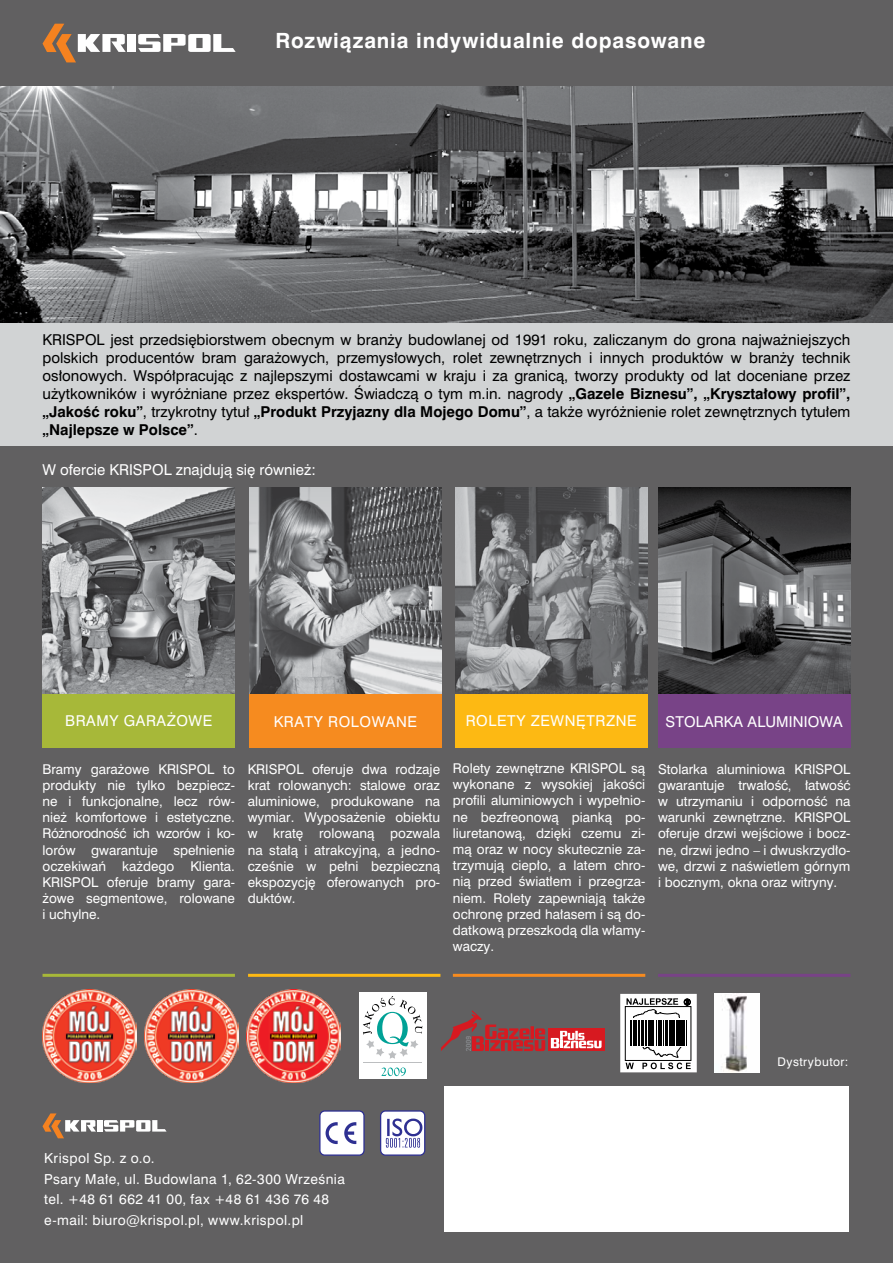
<style>
.page{position:relative;width:893px;height:1263px;background:#fff}
.page>*{position:absolute;margin:0;border:0;box-sizing:border-box;transform-origin:0 0}
.t1{font:700 21px "Swiss 721 PL";letter-spacing:.04em;color:#fff}
.t2{font:15px/18px "Swiss 721 PL";color:#000;text-align:justify}
.t3{font:15px "Swiss 721 PL";letter-spacing:.01em;color:#fff}
.t4{font:15px "Swiss 721 PL";letter-spacing:.04em;color:#fff}
.t5{font:13.8px/20.7px "Swiss 721 PL";letter-spacing:.03em;color:#fff}
.t6{font:13.5px/16.2px "Swiss 721 PL";color:#fff;text-align:justify}
.t7{font:12px "Swiss 721 PL";letter-spacing:.035em;color:#fff}
.s1{font-weight:700}
</style>
<div class="page">
<div style="left:0;top:315px;width:893px;height:948px;background:#616061"></div>
<div style="left:0;top:315px;width:893px;height:131px;background:#d1d3d4"></div>
<img style="left:0;top:85px;width:893px;height:238px">
<div style="left:0;top:0;width:893px;height:85px;background:#616061"></div>
<div style="left:127px;top:34px;width:9px;height:18px;background:#fff"></div>
<svg style="left:138px;top:34px;width:98px;height:18px"></svg>
<svg style="left:43px;top:24px;width:83px;height:38px"></svg>
<img style="left:658px;top:488px;width:192px;height:206px">
<img style="left:43px;top:488px;width:192px;height:206px">
<div style="left:43px;top:694px;width:192px;height:54px;background:#a7b839"></div>
<img style="left:455px;top:488px;width:192px;height:206px">
<div style="left:455px;top:694px;width:192px;height:54px;background:#fdb913"></div>
<img style="left:249px;top:488px;width:193px;height:206px">
<div style="left:249px;top:694px;width:193px;height:54px;background:#f68b1f"></div>
<div style="left:658px;top:694px;width:192px;height:54px;background:#784387"></div>
<hr style="left:43px;top:974px;width:192px;height:3px;background:#a7b839">
<hr style="left:248px;top:974px;width:192px;height:3px;background:#fdb913">
<hr style="left:453px;top:974px;width:192px;height:3px;background:#f68b1f">
<hr style="left:658px;top:974px;width:192px;height:3px;background:#784387">
<div style="left:97px;top:1120px;width:5px;height:11px;background:#fff"></div>
<svg style="left:104px;top:1120px;width:62px;height:11px"></svg>
<svg style="left:43px;top:1113px;width:53px;height:25px"></svg>
<div style="left:444px;top:1087px;width:404px;height:145px;background:#fff"></div>
<img style="left:43px;top:989px;width:93px;height:94px">
<img style="left:145px;top:989px;width:93px;height:94px">
<img style="left:247px;top:989px;width:93px;height:94px">
<svg style="left:548px;top:1028px;width:56px;height:23px"></svg>
<svg style="left:551px;top:1031px;width:51px;height:17px"></svg>
<svg style="left:441px;top:1010px;width:104px;height:41px"></svg>
<div style="left:320px;top:1111px;width:44px;height:44px;background:#fff;border-radius:5px"></div>
<div style="left:319px;top:1110px;width:46px;height:46px;border:1px solid #2e3092;border-radius:5px"></div>
<svg style="left:326px;top:1122px;width:12px;height:22px"></svg>
<svg style="left:344px;top:1122px;width:12px;height:22px"></svg>
<div style="left:381px;top:1111px;width:44px;height:44px;background:#fff;border-radius:5px"></div>
<div style="left:380px;top:1110px;width:45px;height:46px;border:1px solid #2e3092;border-radius:5px"></div>
<svg style="left:386px;top:1118px;width:36px;height:30px"></svg>
<div style="left:359px;top:992px;width:68px;height:87px;background:#fff"></div>
<svg style="left:363px;top:996px;width:59px;height:63px"></svg>
<svg style="left:381px;top:1067px;width:25px;height:9px"></svg>
<hr style="left:363px;top:1062px;width:59px;height:1px;background:#bcbec0">
<svg style="left:620px;top:994px;width:77px;height:78px"></svg>
<svg style="left:625px;top:998px;width:66px;height:71px;background:#9d9d9d"></svg>
<img style="left:714px;top:994px;width:45px;height:78px">
<h1 class="t1" style="left:275px;top:28px;width:432px">Rozwiązania indywidualnie dopasowane</h1>
<p class="t2" style="left:43px;top:330px;width:809px">KRISPOL jest przedsiębiorstwem obecnym w branży budowlanej od 1991 roku, zaliczanym do grona najważniejszych polskich producentów bram garażowych, przemysłowych, rolet zewnętrznych i innych produktów w branży technik osłonowych. Współpracując z najlepszymi dostawcami w kraju i za granicą, tworzy produkty od lat doceniane przez użytkowników i wyróżniane przez ekspertów. Świadczą o tym m.in. nagrody <span class="s1">„Gazele Biznesu”, „Kryształowy profil”, „Jakość roku”</span>, trzykrotny tytuł <span class="s1">„Produkt Przyjazny dla Mojego Domu”</span>, a także wyróżnienie rolet zewnętrznych tytułem <span class="s1">„Najlepsze w Polsce”</span>.</p>
<p class="t3" style="left:43px;top:461px;width:275px">W ofercie KRISPOL znajdują się również:</p>
<p class="t4" style="left:65px;top:712px;width:149px">BRAMY GARAŻOWE</p>
<p class="t4" style="left:274px;top:712px;width:145px">KRATY ROLOWANE</p>
<p class="t4" style="left:466px;top:712px;width:172px">ROLETY ZEWNĘTRZNE</p>
<p class="t3" style="left:666px;top:712px;width:179px">STOLARKA ALUMINIOWA</p>
<p class="t6" style="left:43px;top:761px;width:194px">Bramy garażowe KRISPOL to produkty nie tylko bezpiecz&shy;ne i funkcjonalne, lecz rów&shy;nież komfortowe i estetyczne.<br>Różnorodność ich wzorów i ko&shy;lorów gwarantuje spełnienie oczekiwań każdego Klienta.<br>KRISPOL oferuje bramy gara&shy;żowe segmentowe, rolowane i uchylne.</p>
<p class="t6" style="left:248px;top:761px;width:194px">KRISPOL oferuje dwa rodzaje krat rolowanych: stalowe oraz aluminiowe, produkowane na wymiar. Wyposażenie obiektu w kratę rolowaną pozwala na stałą i atrakcyjną, a jedno&shy;cześnie w pełni bezpieczną ekspozycję oferowanych pro&shy;duktów.</p>
<p class="t6" style="left:453px;top:760px;width:194px">Rolety zewnętrzne KRISPOL są wykonane z wysokiej jakości profili aluminiowych i wypełnio&shy;ne bezfreonową pianką po&shy;liuretanową, dzięki czemu zi&shy;mą oraz w nocy skutecznie za&shy;trzymują ciepło, a latem chro&shy;nią przed światłem i przegrza&shy;niem. Rolety zapewniają także ochronę przed hałasem i są do&shy;datkową przeszkodą dla włamy&shy;waczy.</p>
<p class="t6" style="left:658px;top:761px;width:194px">Stolarka aluminiowa KRISPOL gwarantuje trwałość, łatwość w utrzymaniu i odporność na warunki zewnętrzne. KRISPOL oferuje drzwi wejściowe i bocz&shy;ne, drzwi jedno – i dwuskrzydło&shy;we, drzwi z naświetlem górnym i bocznym, okna oraz witryny.</p>
<p class="t5" style="left:44px;top:1147px;width:302px">Krispol Sp. z o.o.<br>Psary Małe, ul. Budowlana 1, 62-300 Września tel. +48 61 662 41 00, fax +48 61 436 76 48 e-mail: biuro@krispol.pl, www.krispol.pl</p>
<p class="t7" style="left:777px;top:1054px;width:72px">Dystrybutor:</p>
</div>
